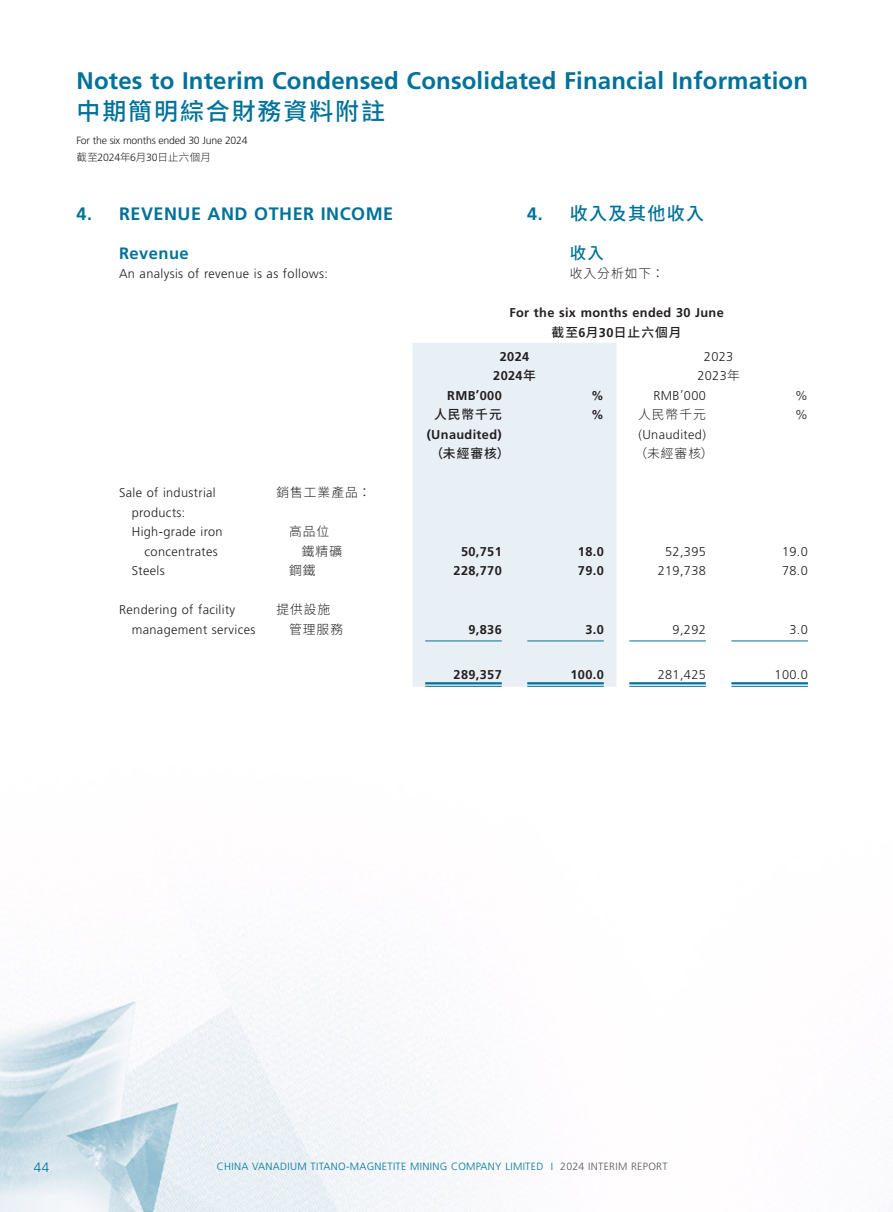
<style>
.page{position:relative;width:893px;height:1212px;background:#fff}
.page>*{position:absolute;margin:0;border:0;box-sizing:border-box;transform-origin:0 0}
.t1{font:700 24px "Frutiger LT Std";letter-spacing:.005em;color:#007299}
.t2{font:500 24px "Source Han Sans TC";letter-spacing:.08em;color:#007299}
.Heading_1{font:700 18px "Frutiger LT Std";letter-spacing:.03em;color:#007299}
.C_Heading_1{font:500 18px "Source Han Sans TC";letter-spacing:.08em;color:#007299}
.Heading_2{font:700 16.5px "Frutiger LT Std";letter-spacing:.03em;color:#007299}
.C_Heading_2{font:500 16.5px "Source Han Sans TC";color:#007299}
.t3{font:300 13.5px "Frutiger LT Std";color:#007299}
.Body_Text{font:300 12.75px/19.5px "Frutiger LT Std";letter-spacing:.03em;color:#231f20}
.Body_Text-2{font:700 12.75px "Frutiger LT Std";letter-spacing:.03em;color:#231f20}
.Body_Text-3{font:300 12.75px/19.5px "Source Han Sans TC";letter-spacing:.08em;color:#231f20}
.Body_Text-4{font:500 12.75px "Source Han Sans TC";letter-spacing:.08em;color:#231f20}
.C_Body_Text{font:300 12.75px "Source Han Sans TC";letter-spacing:.08em;color:#231f20}
.t4{font:300 10.5px "Frutiger LT Std";letter-spacing:.03em;color:#007299}
.t5{font:300 10.5px "Frutiger LT Std";letter-spacing:-.02em;color:#231f20}
.t6{font:300 10.5px "Source Han Sans TC";letter-spacing:.03em;color:#231f20}
.s1{font-family:"Frutiger LT Std"}
.s2{font-family:"Frutiger LT Std";font-weight:700}
.s3{font-family:"Source Han Sans TC";font-weight:500}
.s4{font-family:"Source Han Sans TC"}
.s5{color:#57585a}
</style>
<div class="page">
<img style="left:0;top:641px;width:893px;height:571px">
<div style="left:412px;top:343px;width:205px;height:344px;background:#e9f0f5"></div>
<hr style="left:425px;top:640px;width:77px;height:1px;background:#007299">
<hr style="left:527px;top:640px;width:77px;height:1px;background:#007299">
<hr style="left:629px;top:640px;width:77px;height:1px;background:#007299">
<hr style="left:731px;top:640px;width:77px;height:1px;background:#007299">
<hr style="left:425px;top:682px;width:77px;height:2px;background:#007299">
<hr style="left:425px;top:686px;width:77px;height:1px;background:#007299">
<hr style="left:527px;top:682px;width:77px;height:2px;background:#007299">
<hr style="left:527px;top:686px;width:77px;height:1px;background:#007299">
<hr style="left:629px;top:682px;width:77px;height:2px;background:#007299">
<hr style="left:629px;top:686px;width:77px;height:1px;background:#007299">
<hr style="left:731px;top:682px;width:77px;height:2px;background:#007299">
<hr style="left:731px;top:686px;width:77px;height:1px;background:#007299">
<h1 class="t1" style="left:77px;top:67px;width:733px">Notes to Interim Condensed Consolidated Financial Information</h1>
<h1 class="t2" style="left:77px;top:97px;width:310px">中期簡明綜合財務資料附註</h1>
<p class="t5" style="left:77px;top:134px;width:173px">For the six months ended 30 June 2024</p>
<p class="t6" style="left:77px;top:151px;width:136px">截至<span class="s1">2024</span>年<span class="s1">6</span>月<span class="s1">30</span>日止六個月</p>
<p class="Heading_1" style="left:77px;top:203px;width:318px">4. REVENUE AND OTHER INCOME</p>
<p class="Heading_2" style="left:119px;top:244px;width:71px">Revenue</p>
<p class="Body_Text" style="left:119px;top:264px;width:210px">An analysis of revenue is as follows:</p>
<p class="Body_Text" style="left:132px;top:483px;width:85px;text-indent:-13px">Sale of industrial products:</p>
<p class="Body_Text-3" style="left:276px;top:483px;width:96px">銷售工業產品：</p>
<p class="Body_Text" style="left:145px;top:522px;width:80px;text-indent:-13px">High-grade iron concentrates</p>
<p class="Body_Text-3" style="left:302px;top:522px;width:42px;text-indent:-13px">高品位鐵精礦</p>
<p class="C_Heading_1" style="left:527px;top:203px;width:178px"><span class="s2">4.</span> 收入及其他收入</p>
<p class="C_Heading_2" style="left:570px;top:244px;width:36px">收入</p>
<p class="C_Body_Text" style="left:570px;top:267px;width:96px">收入分析如下：</p>
<p class="Body_Text-2" style="left:509px;top:306px;width:216px">For the six months ended 30 June</p>
<p class="Body_Text-4" style="left:552px;top:325px;width:132px">截至<span class="s2">6</span>月<span class="s2">30</span>日止六個月</p>
<p class="Body_Text-2" style="left:500px;top:349px;width:31px">2024</p>
<p class="Body_Text" style="left:704px;top:347px;width:31px">2023</p>
<p class="Body_Text-2" style="left:493px;top:368px;width:44px">2024<span class="s3">年</span></p>
<p class="Body_Text" style="left:697px;top:366px;width:44px">2023<span class="s4">年</span></p>
<p class="Body_Text-2" style="left:447px;top:388px;width:56px">RMB’000</p>
<p class="Body_Text-2" style="left:591px;top:388px;width:14px">%</p>
<p class="Body_Text" style="left:653px;top:386px;width:54px">RMB’000</p>
<p class="Body_Text" style="left:795px;top:386px;width:14px">%</p>
<p class="Body_Text-4" style="left:434px;top:407px;width:69px">人民幣千元</p>
<p class="Body_Text-2" style="left:591px;top:407px;width:14px">%</p>
<p class="Body_Text-3" style="left:638px;top:405px;width:69px">人民幣千元</p>
<p class="Body_Text" style="left:795px;top:405px;width:14px">%</p>
<p class="Body_Text-2" style="left:427px;top:427px;width:77px">(Unaudited)</p>
<p class="Body_Text" style="left:639px;top:425px;width:69px">(Unaudited)</p>
<p class="Body_Text-4" style="left:430px;top:446px;width:81px">（未經審核）</p>
<p class="Body_Text-3" style="left:634px;top:444px;width:81px">（未經審核）</p>
<p class="Body_Text-2" style="left:461px;top:544px;width:42px">50,751</p>
<p class="Body_Text-2" style="left:578px;top:544px;width:27px">18.0</p>
<p class="Body_Text" style="left:665px;top:542px;width:42px">52,395</p>
<p class="Body_Text" style="left:782px;top:542px;width:27px">19.0</p>
<p class="Body_Text" style="left:132px;top:561px;width:34px">Steels</p>
<p class="Body_Text-3" style="left:289px;top:561px;width:28px">鋼鐵</p>
<p class="Body_Text-2" style="left:454px;top:563px;width:50px">228,770</p>
<p class="Body_Text-2" style="left:578px;top:563px;width:27px">79.0</p>
<p class="Body_Text" style="left:658px;top:561px;width:50px">219,738</p>
<p class="Body_Text" style="left:782px;top:561px;width:27px">78.0</p>
<p class="Body_Text" style="left:132px;top:600px;width:125px;text-indent:-13px">Rendering of facility management services</p>
<p class="Body_Text-3" style="left:289px;top:600px;width:55px;text-indent:-13px">提供設施管理服務</p>
<p class="Body_Text-2" style="left:468px;top:622px;width:35px">9,836</p>
<p class="Body_Text-2" style="left:585px;top:622px;width:20px">3.0</p>
<p class="Body_Text" style="left:673px;top:620px;width:35px">9,292</p>
<p class="Body_Text" style="left:789px;top:620px;width:20px">3.0</p>
<p class="Body_Text-2" style="left:454px;top:667px;width:50px">289,357</p>
<p class="Body_Text-2" style="left:570px;top:667px;width:35px">100.0</p>
<p class="Body_Text" style="left:658px;top:665px;width:50px">281,425</p>
<p class="Body_Text" style="left:775px;top:665px;width:35px">100.0</p>
<p class="t3" style="left:34px;top:1159px;width:17px">44</p>
<p class="t4" style="left:217px;top:1161px;width:452px">CHINA VANADIUM TITANO-MAGNETITE MINING COMPANY LIMITED I <span class="s5">2024 INTERIM REPORT</span></p>
</div>
